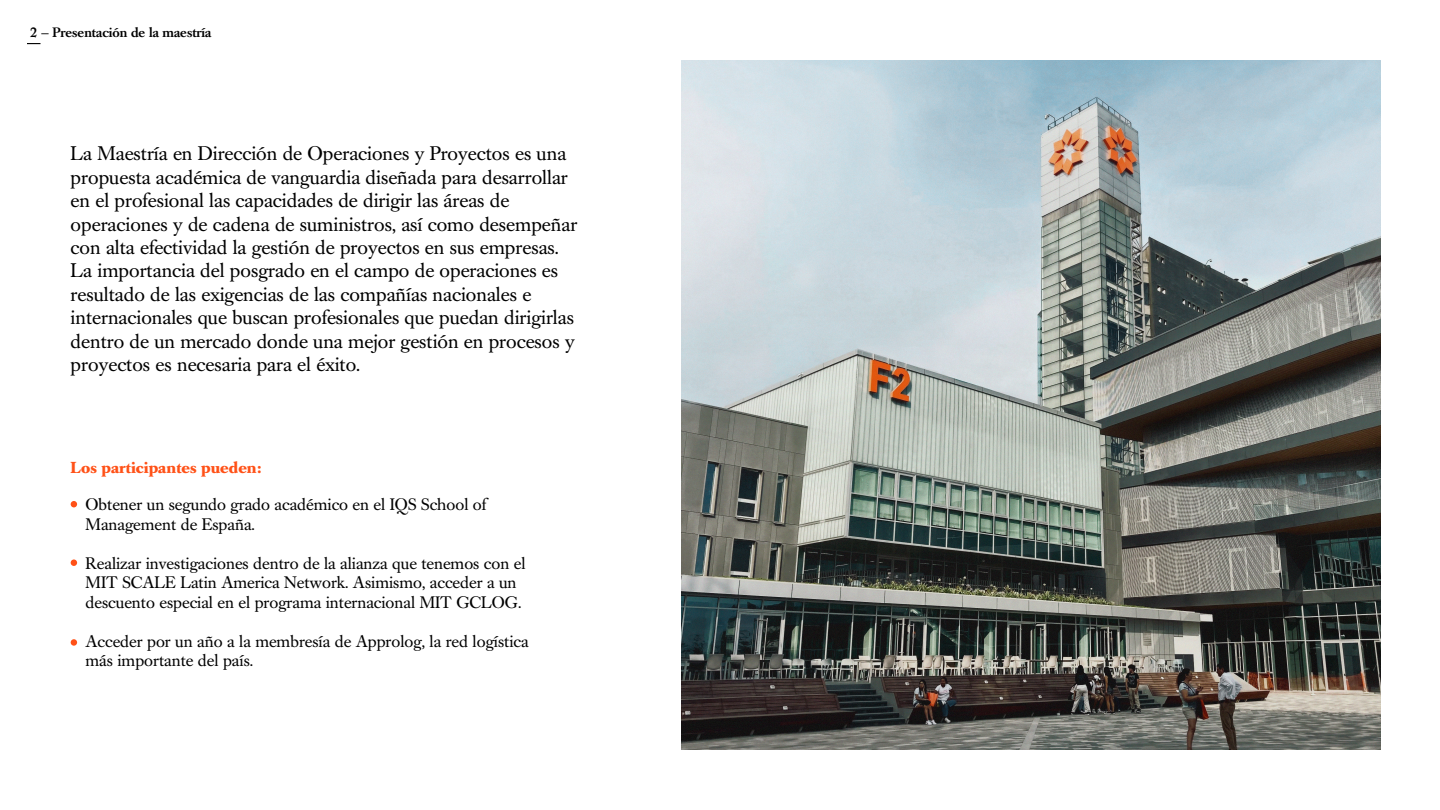
<style>
.page{position:relative;width:1440px;height:810px;background:#fff}
.page>*{position:absolute;margin:0;border:0;box-sizing:border-box;transform-origin:0 0}
.t1{font:19.5px/23.4px "Caslon Book BE";color:#000}
.t2{font:16.5px/19.5px "Caslon Book BE";color:#000}
.t3{font:700 15.75px "Caslon Book BE";color:#ff5117}
.t4{font:500 13.5px "Caslon Book BE";color:#000}
</style>
<div class="page">
<img style="left:682px;top:61px;width:699px;height:688px">
<svg style="left:71px;top:501px;width:6px;height:6px"></svg>
<div style="left:71px;top:559px;width:6px;height:7px;background:#ff5117;border-radius:50%"></div>
<div style="left:71px;top:639px;width:6px;height:7px;background:#ff5117;border-radius:50%"></div>
<svg style="left:27px;top:43px;width:13px;height:1px"></svg>
<p class="t4" style="left:31px;top:25px;width:182px">2 — Presentación de la maestría</p>
<p class="t1" style="left:71px;top:143px;width:508px">La Maestría en Dirección de Operaciones y Proyectos es una propuesta académica de vanguardia diseñada para desarrollar en el profesional las capacidades de dirigir las áreas de operaciones y de cadena de suministros, así como desempeñar con alta efectividad la gestión de proyectos en sus empresas.<br>La importancia del posgrado en el campo de operaciones es resultado de las exigencias de las compañías nacionales e internacionales que buscan profesionales que puedan dirigirlas dentro de un mercado donde una mejor gestión en procesos y proyectos es necesaria para el éxito.</p>
<p class="t3" style="left:71px;top:458px;width:192px">Los participantes pueden:</p>
<p class="t2" style="left:86px;top:495px;width:402px">Obtener un segundo grado académico en el IQS School of<br>Management de España.</p>
<p class="t2" style="left:86px;top:554px;width:442px">Realizar investigaciones dentro de la alianza que tenemos con el<br>MIT SCALE Latin America Network. Asimismo, acceder a un descuento especial en el programa internacional MIT GCLOG.</p>
<p class="t2" style="left:86px;top:632px;width:445px">Acceder por un año a la membresía de Approlog, la red logística más importante del país.</p>
</div>
